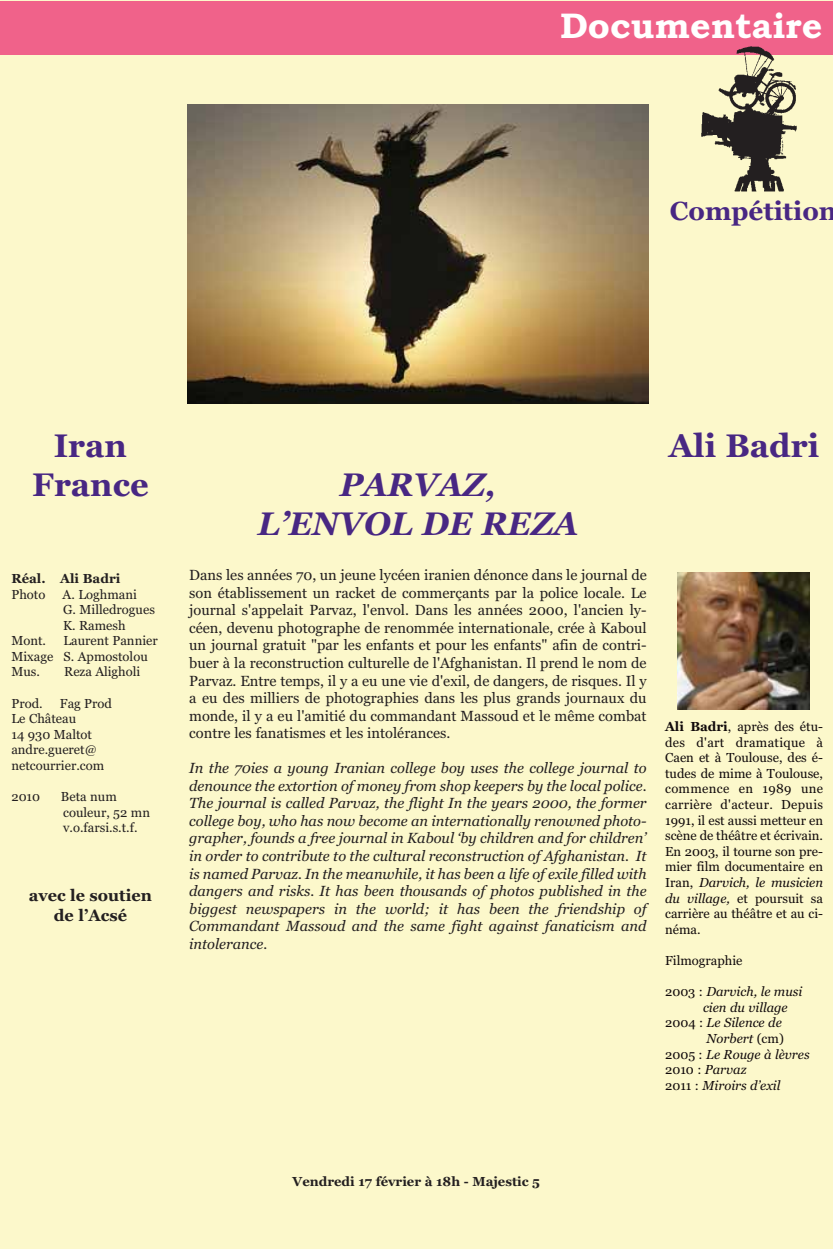
<style>
.page{position:relative;width:833px;height:1249px;background:#fff}
.page>*{position:absolute;margin:0;border:0;box-sizing:border-box;transform-origin:0 0}
.t1{font:700 35.7px "Bookman Old Style";color:#fff}
.t2{font:italic 700 32.55px/39px "Georgia";color:#482783;text-align:center}
.t3{font:700 32.55px/39px "Georgia";color:#482783;text-align:center}
.t4{font:700 25.9px "Georgia";color:#482783}
.t5{font:700 16.28px/19.4px "Georgia";color:#231f20;text-align:center}
.t6{font:italic 14.7px/17.5px "Georgia";color:#231f20;text-align:justify}
.t7{font:14.7px/17.5px "Georgia";color:#231f20;text-align:justify}
.t8{font:12.95px/15.6px "Georgia";color:#110a0b;text-align:justify}
.t9{font:12.95px/15.6px "Georgia";color:#231f20}
.t10{font:italic 12.95px "Georgia";color:#110a0b}
.t11{font:700 12.95px "Georgia";color:#231f20}
.s1{font-weight:700}
.s2{font-style:italic}
.s3{font-style:normal}
</style>
<div class="page">
<div style="left:0;top:0;width:832px;height:1248px;background:#fcf8cb"></div>
<img style="left:677px;top:572px;width:132px;height:137px">
<img style="left:187px;top:104px;width:461px;height:299px">
<div style="left:0;top:1px;width:832px;height:54px;background:#f0628a"></div>
<img style="left:701px;top:46px;width:96px;height:146px">
<h1 class="t1" style="left:560px;top:0;width:264px">Documentaire</h1>
<h3 class="t4" style="left:669px;top:196px;width:168px">Compétition</h3>
<h2 class="t3" style="left:32px;top:426px;width:118px">Iran<br>France</h2>
<p class="t11" style="left:11px;top:571px;width:110px">Réal. Ali Badri</p>
<p class="t9" style="left:11px;top:587px;width:35px">Photo</p>
<p class="t9" style="left:63px;top:587px;width:94px">A. Loghmani<br>G. Milledrogues<br>K. Ramesh</p>
<p class="t9" style="left:11px;top:634px;width:36px">Mont.</p>
<p class="t9" style="left:11px;top:634px;width:148px;text-indent:52px">Laurent Pannier<br>Mixage S. Apmostolou<br>Mus.</p>
<p class="t9" style="left:64px;top:665px;width:78px">Reza Aligholi</p>
<p class="t9" style="left:11px;top:696px;width:102px;text-indent:48px">Fag Prod<br>Le Château<br>14 930 Maltot andre.gueret@ netcourrier.com</p>
<p class="t9" style="left:11px;top:790px;width:30px">2010</p>
<p class="t9" style="left:61px;top:790px;width:91px">Beta num couleur, 52 mn v.o.farsi.s.t.f.</p>
<p class="t9" style="left:11px;top:696px;width:33px">Prod.</p>
<p class="t5" style="left:29px;top:885px;width:125px">avec le soutien de l’Acsé</p>
<h2 class="t2" style="left:258px;top:468px;width:321px">PARVAZ,<br>L’ENVOL DE REZA</h2>
<p class="t7" style="left:189px;top:567px;width:459px">Dans les années 70, un jeune lycéen iranien dénonce dans le journal de son établissement un racket de commerçants par la police locale. Le journal s'appelait Parvaz, l'envol. Dans les années 2000, l'ancien ly&shy;céen, devenu photographe de renommée internationale, crée à Kaboul un journal gratuit "par les enfants et pour les enfants" afin de contri&shy;buer à la reconstruction culturelle de l'Afghanistan. Il prend le nom de Parvaz. Entre temps, il y a eu une vie d'exil, de dangers, de risques. Il y a eu des milliers de photographies dans les plus grands journaux du monde, il y a eu l'amitié du commandant Massoud et le même combat contre les fanatismes et les intolérances.</p>
<p class="t6" style="left:189px;top:760px;width:459px">In the 70ies a young Iranian college boy uses the college journal to denounce the extortion of money from shop keepers by the local police.<br>The journal is called Parvaz, the flight In the years 2000, the former college boy, who has now become an internationally renowned photo&shy;grapher, founds a free journal in Kaboul ‘by children and for children’ in order to contribute to the cultural reconstruction of Afghanistan. It is named Parvaz. In the meanwhile, it has been a life of exile filled with dangers and risks. It has been thousands of photos published in the biggest newspapers in the world; it has been the friendship of Commandant Massoud and the same fight against fanaticism and intolerance.</p>
<h2 class="t3" style="left:668px;top:426px;width:152px">Ali Badri</h2>
<p class="t8" style="left:664px;top:719px;width:159px"><span class="s1">Ali Badri</span>, après des étu&shy;des d'art dramatique à Caen et à Toulouse, des é&shy;tudes de mime à Toulouse, commence en 1989 une carrière d'acteur. Depuis 1991, il est aussi metteur en scène de théâtre et écrivain.<br>En 2003, il tourne son pre&shy;mier film documentaire en Iran, <span class="s2">Darvich, le musicien du village,</span> et poursuit sa carrière au théâtre et au ci&shy;néma.</p>
<p class="t8" style="left:664px;top:953px;width:79px">Filmographie</p>
<p class="t10" style="left:664px;top:986px;width:139px"><span class="s3">2003 :</span> Darvich, le musi</p>
<p class="t10" style="left:702px;top:1002px;width:86px">cien du village</p>
<p class="t10" style="left:664px;top:1017px;width:118px"><span class="s3">2004 :</span> Le Silence de</p>
<p class="t10" style="left:706px;top:1033px;width:79px">Norbert <span class="s3">(cm)</span></p>
<p class="t10" style="left:664px;top:1048px;width:146px"><span class="s3">2005 :</span> Le Rouge à lèvres</p>
<p class="t10" style="left:664px;top:1064px;width:83px"><span class="s3">2010 :</span> Parvaz</p>
<p class="t10" style="left:664px;top:1079px;width:117px"><span class="s3">2011 :</span> Miroirs d’exil</p>
<p class="t11" style="left:292px;top:1174px;width:249px">Vendredi 17 février à 18h - Majestic 5</p>
</div>
